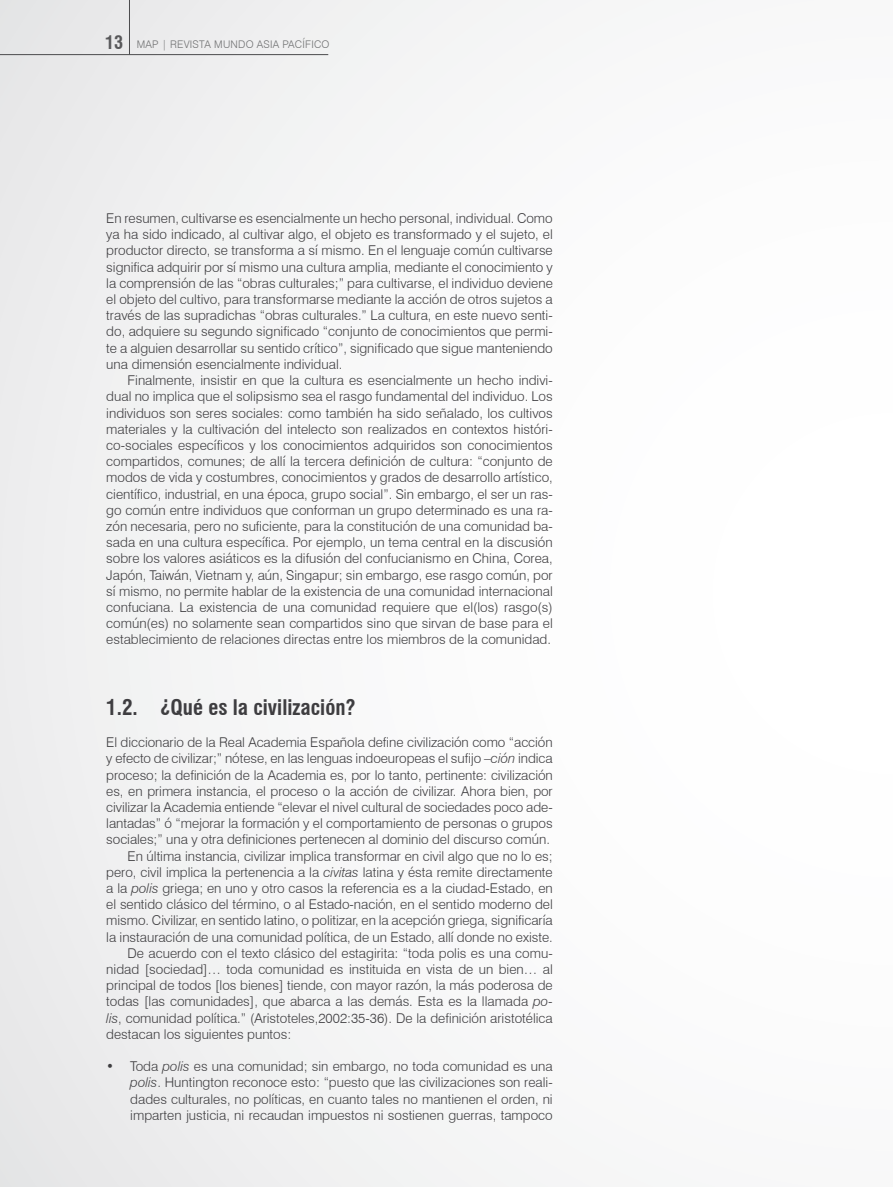
<style>
.page{position:relative;width:893px;height:1187px;background:#fff}
.page>*{position:absolute;margin:0;border:0;box-sizing:border-box;transform-origin:0 0}
.t1{font:700 condensed 21px "Swiss 721 BT";color:#3e3d40}
.t2{font:300 13.5px/16.2px "Swiss 721 BT";color:#3e3d40;text-align:justify}
.t3{font:300 10.5px "Swiss 721 BT";letter-spacing:.02em;color:#707172}
.s1{font-weight:700;font-stretch:condensed;font-size:18px;color:#58585a}
.s2{font-style:italic}
</style>
<div class="page">
<div style="left:0;top:0;width:893px;height:1186px;background:#f8f8f8"></div>
<hr style="left:0;top:54px;width:328px;height:1px;background:#4b4b4d">
<hr style="left:129px;top:0;width:1px;height:55px;background:#4b4b4d">
<p class="t3" style="left:105px;top:38px;width:226px"><span class="s1">13</span> MAP | REVISTA MUNDO ASIA PACÍFICO</p>
<p class="t2" style="left:106px;top:210px;width:448px">En resumen, cultivarse es esencialmente un hecho personal, individual. Como ya ha sido indicado, al cultivar algo, el objeto es transformado y el sujeto, el productor directo, se transforma a sí mismo. En el lenguaje común cultivarse significa adquirir por sí mismo una cultura amplia, mediante el conocimiento y la comprensión de las “obras culturales;” para cultivarse, el individuo deviene el objeto del cultivo, para transformarse mediante la acción de otros sujetos a través de las supradichas “obras culturales.” La cultura, en este nuevo senti&shy;do, adquiere su segundo significado “conjunto de conocimientos que permi&shy;te a alguien desarrollar su sentido crítico”, significado que sigue manteniendo una dimensión esencialmente individual.</p>
<p class="t2" style="left:106px;top:372px;width:448px;text-indent:21px">Finalmente, insistir en que la cultura es esencialmente un hecho indivi&shy;dual no implica que el solipsismo sea el rasgo fundamental del individuo. Los individuos son seres sociales: como también ha sido señalado, los cultivos materiales y la cultivación del intelecto son realizados en contextos históri&shy;co-sociales específicos y los conocimientos adquiridos son conocimientos compartidos, comunes; de allí la tercera definición de cultura: “conjunto de modos de vida y costumbres, conocimientos y grados de desarrollo artístico, científico, industrial, en una época, grupo social”. Sin embargo, el ser un ras&shy;go común entre individuos que conforman un grupo determinado es una ra&shy;zón necesaria, pero no suficiente, para la constitución de una comunidad ba&shy;sada en una cultura específica. Por ejemplo, un tema central en la discusión sobre los valores asiáticos es la difusión del confucianismo en China, Corea, Japón, Taiwán, Vietnam y, aún, Singapur; sin embargo, ese rasgo común, por sí mismo, no permite hablar de la existencia de una comunidad internacional confuciana. La existencia de una comunidad requiere que el(los) rasgo(s) común(es) no solamente sean compartidos sino que sirvan de base para el establecimiento de relaciones directas entre los miembros de la comunidad.</p>
<h1 class="t1" style="left:106px;top:694px;width:251px">1.2. ¿Qué es la civilización?</h1>
<p class="t2" style="left:106px;top:734px;width:448px">El diccionario de la Real Academia Española define civilización como “acción</p>
<p class="t2" style="left:106px;top:750px;width:448px">y efecto de civilizar;” nótese, en las lenguas indoeuropeas el sufijo –<span class="s2">ción</span> indica</p>
<p class="t2" style="left:106px;top:766px;width:448px">proceso; la definición de la Academia es, por lo tanto, pertinente: civilización</p>
<p class="t2" style="left:106px;top:782px;width:448px">es, en primera instancia, el proceso o la acción de civilizar. Ahora bien, por</p>
<p class="t2" style="left:106px;top:798px;width:448px">civilizar la Academia entiende “elevar el nivel cultural de sociedades poco ade-</p>
<p class="t2" style="left:106px;top:815px;width:448px">lantadas” ó “mejorar la formación y el comportamiento de personas o grupos</p>
<p class="t2" style="left:106px;top:831px;width:445px">sociales;” una y otra definiciones pertenecen al dominio del discurso común.</p>
<p class="t2" style="left:128px;top:847px;width:427px">En última instancia, civilizar implica transformar en civil algo que no lo es;</p>
<p class="t2" style="left:106px;top:863px;width:448px">pero, civil implica la pertenencia a la <span class="s2">civitas</span> latina y ésta remite directamente</p>
<p class="t2" style="left:106px;top:879px;width:448px">a la <span class="s2">polis</span> griega; en uno y otro casos la referencia es a la ciudad-Estado, en</p>
<p class="t2" style="left:106px;top:896px;width:448px">el sentido clásico del término, o al Estado-nación, en el sentido moderno del</p>
<p class="t2" style="left:106px;top:912px;width:448px">mismo. Civilizar, en sentido latino, o politizar, en la acepción griega, significaría</p>
<p class="t2" style="left:106px;top:928px;width:448px">la instauración de una comunidad política, de un Estado, allí donde no existe.</p>
<p class="t2" style="left:128px;top:944px;width:427px">De acuerdo con el texto clásico del estagirita: “toda polis es una comu-</p>
<p class="t2" style="left:106px;top:960px;width:448px">nidad [sociedad]… toda comunidad es instituida en vista de un bien… al</p>
<p class="t2" style="left:106px;top:977px;width:448px">principal de todos [los bienes] tiende, con mayor razón, la más poderosa de</p>
<p class="t2" style="left:106px;top:993px;width:448px">todas [las comunidades], que abarca a las demás. Esta es la llamada <span class="s2">po-</span></p>
<p class="t2" style="left:106px;top:1009px;width:448px"><span class="s2">lis</span>, comunidad política.” (Aristoteles,2002:35-36). De la definición aristotélica</p>
<p class="t2" style="left:106px;top:1025px;width:187px">destacan los siguientes puntos:</p>
<p class="t2" style="left:130px;top:1058px;width:424px;text-indent:-24px">• Toda <span class="s2">polis</span> es una comunidad; sin embargo, no toda comunidad es una <span class="s2">polis</span>. Huntington reconoce esto: “puesto que las civilizaciones son reali&shy;dades culturales, no políticas, en cuanto tales no mantienen el orden, ni imparten justicia, ni recaudan impuestos ni sostienen guerras, tampoco</p>
</div>
